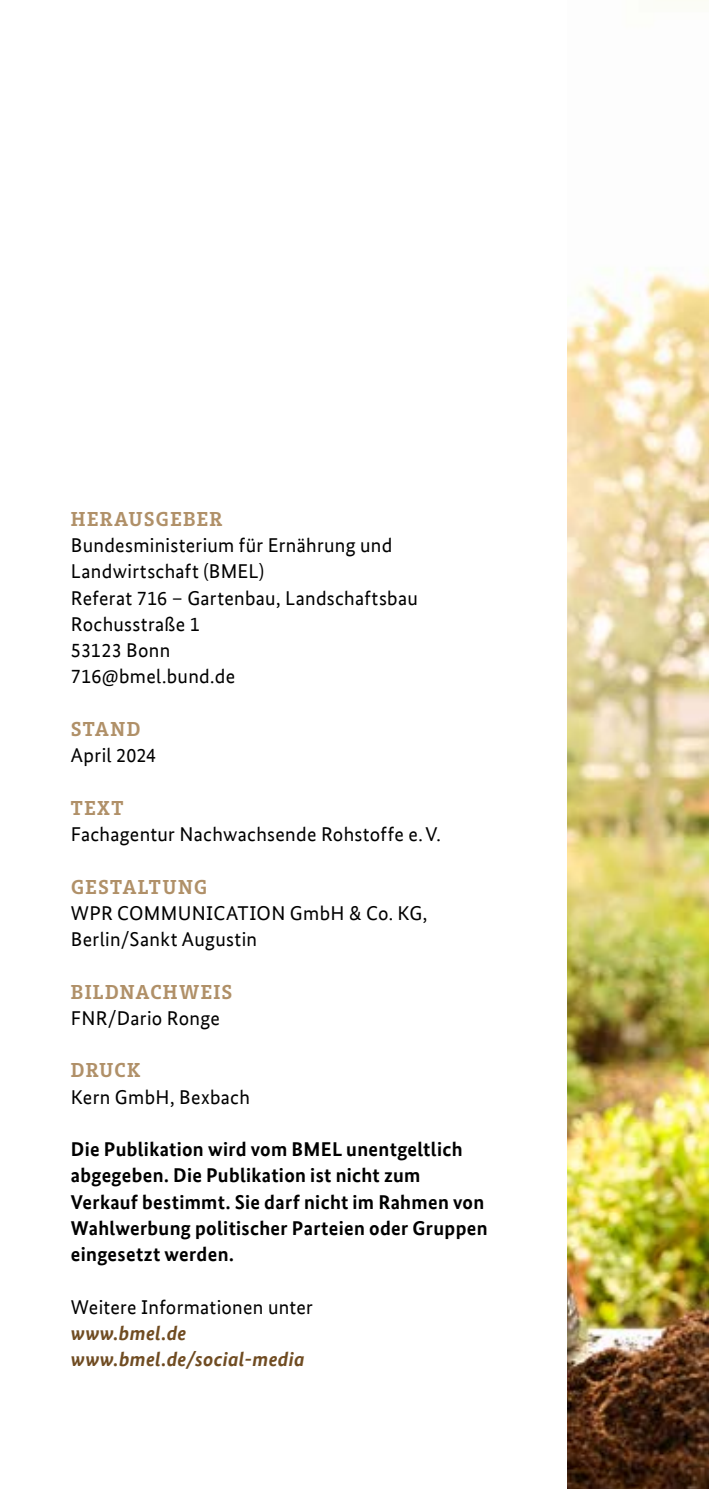
<style>
.page{position:relative;width:709px;height:1489px;background:#fff}
.page>*{position:absolute;margin:0;border:0;box-sizing:border-box;transform-origin:0 0}
.p_Impressum_Fließtext{font:20px/26.2px "Bundes Sans Office";letter-spacing:.015em;color:#000}
.p_Impressum_Fließtext-2{font:700 20px/26.2px "Bundes Sans Office";letter-spacing:.015em;color:#000}
.p_Impressum_Fließtext-3{font:italic 700 20px/26.2px "Bundes Sans Office";letter-spacing:.015em;color:#704c22}
.H5_Impressum_Überschrift{font:700 20px "Dico Slab";letter-spacing:.055em;color:#b09068}
.H5_Impressum_Überschrift-2{font:20px "Bundes Sans Office";letter-spacing:.015em;color:#000}
.s1{font-weight:400;font-style:normal;color:#000}
</style>
<div class="page">
<img style="left:567px;top:0;width:142px;height:1488px">
<h3 class="H5_Impressum_Überschrift" style="left:71px;top:505px;width:153px">HERAUSGEBER</h3>
<p class="p_Impressum_Fließtext" style="left:71px;top:532px;width:348px">Bundesministerium für Ernährung und<br>Landwirtschaft (BMEL)<br>Referat 716 – Gartenbau, Landschaftsbau<br>Rochusstraße 1<br>53123 Bonn<br>716@bmel.bund.de</p>
<h3 class="H5_Impressum_Überschrift" style="left:71px;top:715px;width:71px">STAND</h3>
<p class="p_Impressum_Fließtext" style="left:71px;top:742px;width:87px">April 2024</p>
<h3 class="H5_Impressum_Überschrift" style="left:71px;top:794px;width:54px">TEXT</h3>
<p class="p_Impressum_Fließtext" style="left:71px;top:821px;width:371px">Fachagentur Nachwachsende Rohstoffe e.V.</p>
<h3 class="H5_Impressum_Überschrift" style="left:71px;top:873px;width:138px">GESTALTUNG</h3>
<p class="p_Impressum_Fließtext" style="left:71px;top:899px;width:358px">WPR COMMUNICATION GmbH &amp; Co. KG,</p>
<p class="p_Impressum_Fließtext" style="left:71px;top:926px;width:188px">Berlin/Sankt Augustin</p>
<h3 class="H5_Impressum_Überschrift" style="left:71px;top:978px;width:163px">BILDNACHWEIS</h3>
<h3 class="H5_Impressum_Überschrift-2" style="left:71px;top:1006px;width:150px">FNR/Dario Ronge</h3>
<h3 class="H5_Impressum_Überschrift" style="left:71px;top:1056px;width:71px">DRUCK</h3>
<p class="p_Impressum_Fließtext" style="left:71px;top:1083px;width:180px">Kern GmbH, Bexbach</p>
<p class="p_Impressum_Fließtext-2" style="left:71px;top:1136px;width:418px">Die Publikation wird vom BMEL unentgeltlich abgegeben. Die Publikation ist nicht zum Verkauf bestimmt. Sie darf nicht im Rahmen von Wahlwerbung politischer Parteien oder Gruppen eingesetzt werden.</p>
<p class="p_Impressum_Fließtext-3" style="left:71px;top:1293px;width:244px"><span class="s1">Weitere Informationen unter </span>www.bmel.de www.bmel.de/social-media</p>
</div>
